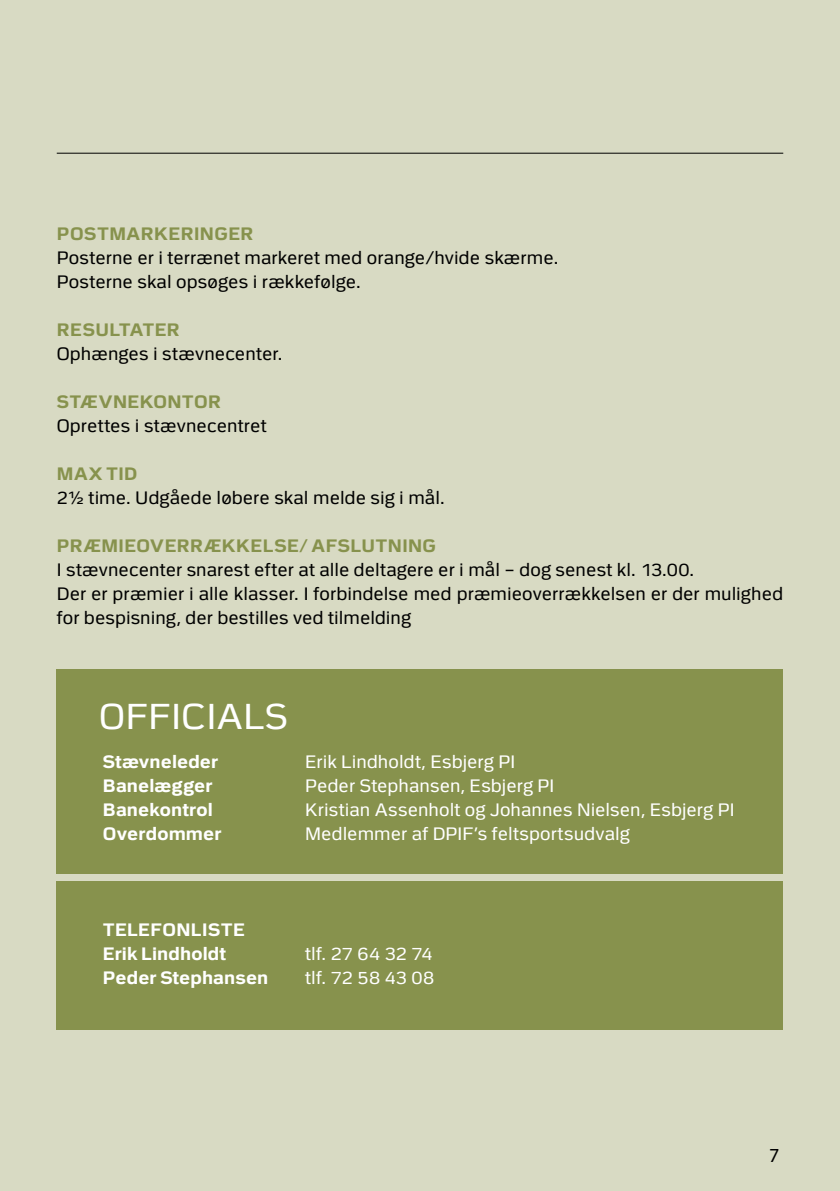
<style>
.page{position:relative;width:840px;height:1191px;background:#fff}
.page>*{position:absolute;margin:0;border:0;box-sizing:border-box;transform-origin:0 0}
.t1{font:36px "Politi";letter-spacing:.015em;color:#fff}
.t2{font:20px "Myriad Pro";color:#000}
.Brødtekst{font:18px/24px "Politi";letter-spacing:.005em;color:#000}
.Brødtekst-2{font:18px "Politi";letter-spacing:.005em;color:#fff}
.Mellem_rubrik{font:700 18px "Politi";letter-spacing:.025em;color:#87924d}
.Brødtekst-3{font:700 18px "Politi";letter-spacing:.005em;color:#fff}
.Brødtekst-4{font:700 18px "Politi";letter-spacing:.035em;color:#fff}
</style>
<div class="page">
<div style="left:0;top:0;width:839px;height:1191px;background:#d8dac3"></div>
<div style="left:57px;top:669px;width:725px;height:204px;background:#87924d"></div>
<div style="left:57px;top:881px;width:725px;height:148px;background:#87924d"></div>
<hr style="left:57px;top:153px;width:725px;height:1px;background:#000">
<p class="Mellem_rubrik" style="left:57px;top:224px;width:198px">POSTMARKERINGER</p>
<p class="Brødtekst" style="left:57px;top:246px;width:502px">Posterne er i terrænet markeret med orange/hvide skærme.</p>
<p class="Brødtekst" style="left:57px;top:270px;width:305px">Posterne skal opsøges i rækkefølge.</p>
<p class="Mellem_rubrik" style="left:57px;top:320px;width:124px">RESULTATER</p>
<p class="Brødtekst" style="left:57px;top:342px;width:227px">Ophænges i stævnecenter.</p>
<p class="Mellem_rubrik" style="left:57px;top:392px;width:166px">STÆVNEKONTOR</p>
<p class="Brødtekst" style="left:57px;top:414px;width:211px">Oprettes i stævnecentret</p>
<p class="Mellem_rubrik" style="left:57px;top:464px;width:82px">MAX TID</p>
<p class="Brødtekst" style="left:57px;top:486px;width:389px">2½ time. Udgåede løbere skal melde sig i mål.</p>
<p class="Mellem_rubrik" style="left:57px;top:536px;width:380px">PRÆMIEOVERRÆKKELSE/ AFSLUTNING</p>
<p class="Brødtekst" style="left:57px;top:558px;width:638px">I stævnecenter snarest efter at alle deltagere er i mål – dog senest kl. 13.00.</p>
<p class="Brødtekst" style="left:57px;top:582px;width:727px">Der er præmier i alle klasser. I forbindelse med præmieoverrækkelsen er der mulighed for bespisning, der bestilles ved tilmelding</p>
<p class="t1" style="left:99px;top:697px;width:190px">OFFICIALS</p>
<p class="Brødtekst-3" style="left:103px;top:752px;width:117px">Stævneleder</p>
<p class="Brødtekst-2" style="left:305px;top:752px;width:211px">Erik Lindholdt, Esbjerg PI</p>
<p class="Brødtekst-3" style="left:103px;top:776px;width:111px">Banelægger</p>
<p class="Brødtekst-2" style="left:305px;top:776px;width:250px">Peder Stephansen, Esbjerg PI</p>
<p class="Brødtekst-3" style="left:103px;top:800px;width:111px">Banekontrol</p>
<p class="Brødtekst-2" style="left:305px;top:800px;width:430px">Kristian Assenholt og Johannes Nielsen, Esbjerg PI</p>
<p class="Brødtekst-3" style="left:103px;top:824px;width:120px">Overdommer</p>
<p class="Brødtekst-2" style="left:305px;top:824px;width:326px">Medlemmer af DPIF’s feltsportsudvalg</p>
<p class="Brødtekst-4" style="left:103px;top:920px;width:143px">TELEFONLISTE</p>
<p class="Brødtekst-3" style="left:103px;top:944px;width:124px">Erik Lindholdt</p>
<p class="Brødtekst-2" style="left:305px;top:944px;width:129px">tlf. 27 64 32 74</p>
<p class="Brødtekst-3" style="left:103px;top:968px;width:167px">Peder Stephansen</p>
<p class="Brødtekst-2" style="left:305px;top:968px;width:130px">tlf. 72 58 43 08</p>
<p class="t2" style="left:768px;top:1143px;width:12px">7</p>
</div>
